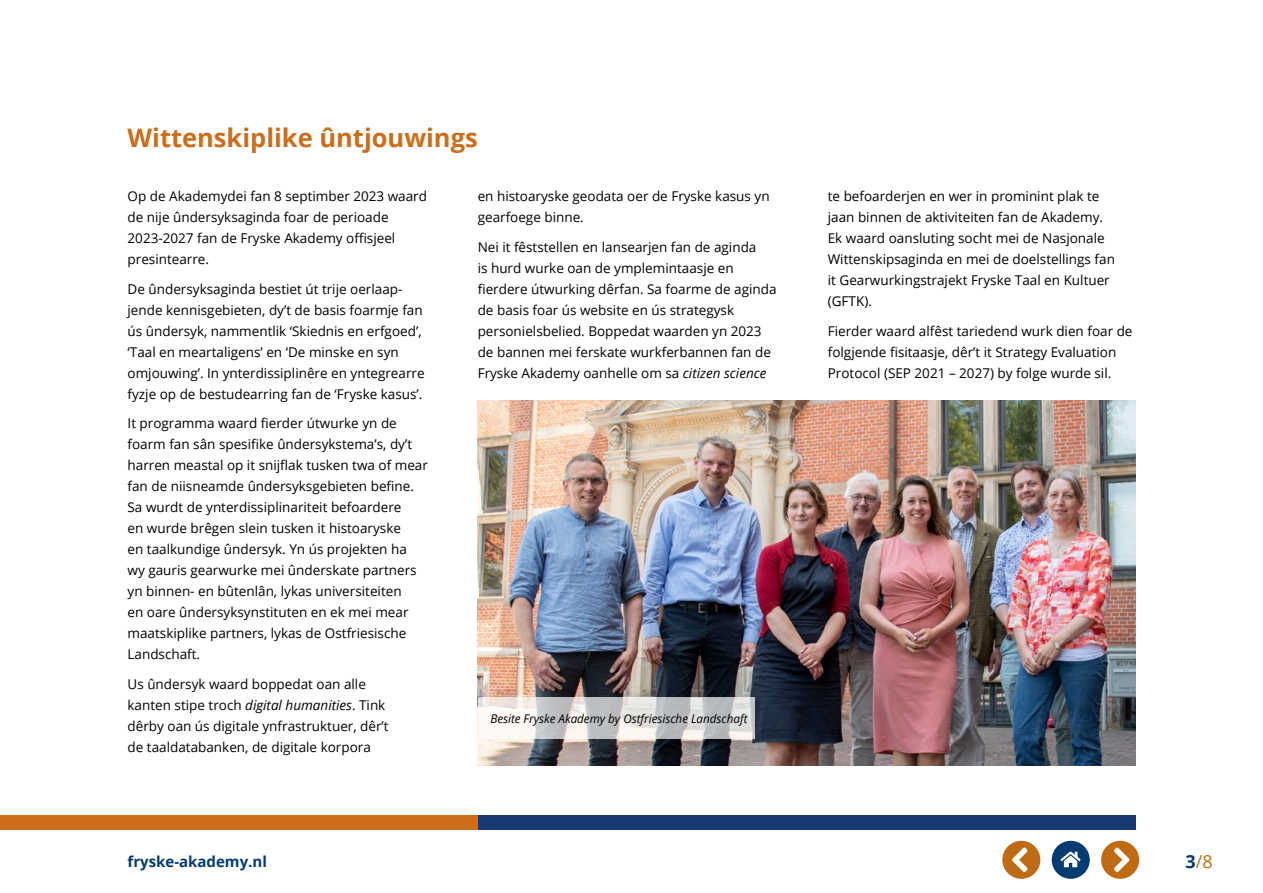
<style>
.page{position:relative;width:1263px;height:893px;background:#fff}
.page>*{position:absolute;margin:0;border:0;box-sizing:border-box;transform-origin:0 0}
.KLKOP_OR_17PT{font:700 25.5px "Open Sans";color:#cd6d19}
.t1{font:18px "Open Sans";color:#c06b13}
.t2{font:700 15px "Open Sans";color:#003b71}
.PLAT_ZW_9PT{font:13.5px/21px "Open Sans";color:#000}
.BIJSCHR_ZW_8PT{font:italic 12px "Open Sans";color:#000}
.s1{font-style:italic}
.s2{font-weight:700;color:#003b71}
</style>
<div class="page">
<div style="left:0;top:815px;width:1135px;height:14px;background:#183c71"></div>
<div style="left:0;top:815px;width:478px;height:14px;background:#cd6d19"></div>
<img style="left:478px;top:400px;width:657px;height:365px">
<svg style="left:478px;top:697px;width:276px;height:41px"></svg>
<svg style="left:1101px;top:841px;width:38px;height:38px"></svg>
<div style="left:1052px;top:841px;width:38px;height:38px;background:#003b71;border-radius:50%"></div>
<svg style="left:1002px;top:841px;width:38px;height:38px"></svg>
<svg style="left:1060px;top:851px;width:21px;height:16px"></svg>
<p class="KLKOP_OR_17PT" style="left:128px;top:120px;width:352px">Wittenskiplike ûntjouwings</p>
<p class="PLAT_ZW_9PT" style="left:128px;top:185px;width:301px">Op de Akademydei fan 8 septimber 2023 waard de nije ûndersyksaginda foar de perioade 2023-2027 fan de Fryske Akademy offisjeel presintearre.</p>
<p class="PLAT_ZW_9PT" style="left:128px;top:278px;width:299px">De ûndersyksaginda bestiet út trije oerlaap&shy;jende kennisgebieten, dy’t de basis foarmje fan ús ûndersyk, nammentlik ‘Skiednis en erfgoed’, ‘Taal en meartaligens’ en ‘De minske en syn omjouwing’. In ynterdissiplinêre en yntegrearre fyzje op de bestudearring fan de ‘Fryske kasus’.</p>
<p class="PLAT_ZW_9PT" style="left:128px;top:412px;width:302px">It programma waard fierder útwurke yn de foarm fan sân spesifike ûndersykstema’s, dy’t harren meastal op it snijflak tusken twa of mear fan de niisneamde ûndersyksgebieten befine.<br>Sa wurdt de ynterdissiplinariteit befoardere<br>en wurde brêgen slein tusken it histoaryske<br>en taalkundige ûndersyk. Yn ús projekten ha<br>wy gauris gearwurke mei ûnderskate partners yn binnen- en bûtenlân, lykas universiteiten<br>en oare ûndersyksynstituten en ek mei mear maatskiplike partners, lykas de Ostfriesische Landschaft.</p>
<p class="PLAT_ZW_9PT" style="left:128px;top:673px;width:263px">Us ûndersyk waard boppedat oan alle kanten stipe troch <span class="s1">digital humanities</span>. Tink dêrby oan ús digitale ynfrastruktuer, dêr’t de taaldatabanken, de digitale korpora</p>
<p class="PLAT_ZW_9PT" style="left:478px;top:185px;width:293px">en histoaryske geodata oer de Fryske kasus yn gearfoege binne.</p>
<p class="PLAT_ZW_9PT" style="left:478px;top:236px;width:300px">Nei it fêststellen en lansearjen fan de aginda<br>is hurd wurke oan de ymplemintaasje en fierdere útwurking dêrfan. Sa foarme de aginda de basis foar ús website en ús strategysk personielsbelied. Boppedat waarden yn 2023 de bannen mei ferskate wurkferbannen fan de Fryske Akademy oanhelle om sa <span class="s1">citizen science</span></p>
<p class="BIJSCHR_ZW_8PT" style="left:490px;top:710px;width:259px">Besite Fryske Akademy by Ostfriesische Landschaft</p>
<p class="t2" style="left:128px;top:851px;width:141px">fryske-akademy.nl</p>
<p class="PLAT_ZW_9PT" style="left:828px;top:185px;width:289px">te befoarderjen en wer in prominint plak te jaan binnen de aktiviteiten fan de Akademy.<br>Ek waard oansluting socht mei de Nasjonale Wittenskipsaginda en mei de doelstellings fan it Gearwurkingstrajekt Fryske Taal en Kultuer (GFTK).</p>
<p class="PLAT_ZW_9PT" style="left:828px;top:320px;width:306px">Fierder waard alfêst tariedend wurk dien foar de folgjende fisitaasje, dêr’t it Strategy Evaluation<br>Protocol (SEP 2021 – 2027) by folge wurde sil.</p>
<h2 class="t1" style="left:1185px;top:849px;width:29px"><span class="s2">3</span>/8</h2>
</div>
